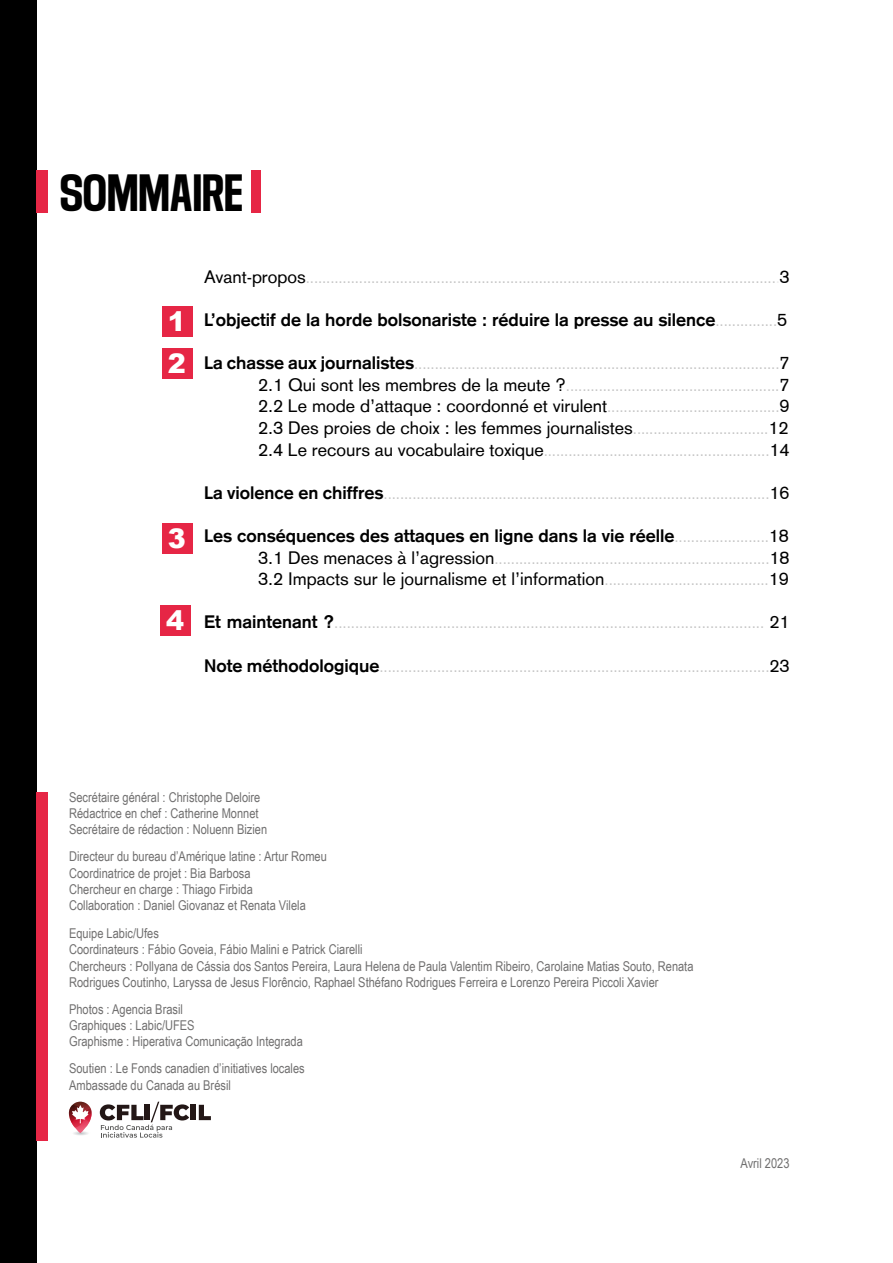
<style>
.page{position:relative;width:893px;height:1263px;background:#fff}
.page>*{position:absolute;margin:0;border:0;box-sizing:border-box;transform-origin:0 0}
.t1{font:700 semi-condensed 45px "Media Sans";letter-spacing:.03em;color:#000}
.t2{font:900 27px/41.8px "Arial";color:#fff}
.t3{font:18px/21.6px "Arial Narrow";color:#c6c6c6;text-align:justify}
.t4{font:18px "Akzidenz Grotesk";color:#000}
.t5{font:700 18px "Akzidenz Grotesk";color:#000}
.t6{font:13.5px/16.2px "Arial Narrow";color:#706f6f}
.s1{font-family:"Akzidenz Grotesk";color:#000}
.s2{color:#ededed}
.s3{font-family:"Arial Narrow";font-weight:400;color:#c6c6c6}
.s4{font-weight:400}
.s5{font-family:"Akzidenz Grotesk";font-weight:700;color:#000}
.s6{font-family:"Arial Narrow";color:#c6c6c6}
</style>
<div class="page">
<div style="left:0;top:0;width:36px;height:1263px;background:#000"></div>
<div style="left:36px;top:170px;width:12px;height:43px;background:#e62645"></div>
<div style="left:36px;top:792px;width:12px;height:349px;background:#e62645"></div>
<div style="left:251px;top:170px;width:10px;height:43px;background:#e62645"></div>
<div style="left:162px;top:306px;width:30px;height:31px;background:#e62645"></div>
<div style="left:162px;top:348px;width:30px;height:31px;background:#e62645"></div>
<div style="left:162px;top:523px;width:30px;height:31px;background:#e62645"></div>
<div style="left:160px;top:605px;width:31px;height:31px;background:#e62645"></div>
<svg style="left:68px;top:1102px;width:24px;height:33px"></svg>
<svg style="left:100px;top:1102px;width:89px;height:35px"></svg>
<div style="left:191px;top:1105px;width:5px;height:15px;background:#231716"></div>
<svg style="left:199px;top:1105px;width:12px;height:15px"></svg>
<h1 class="t1" style="left:60px;top:166px;width:184px">SOMMAIRE</h1>
<h2 class="t2" style="left:168px;top:300px;width:20px">1<br>2</h2>
<h2 class="t2" style="left:168px;top:516px;width:20px">3</h2>
<h2 class="t2" style="left:166px;top:598px;width:20px">4</h2>
<p class="t3" style="left:204px;top:265px;width:587px"><span class="s1">Avant-propos</span>...................................................................................................................<span class="s2">.</span><span class="s1">3</span></p>
<p class="t5" style="left:204px;top:309px;width:584px">L’objectif de la horde bolsonariste : réduire la presse au silence<span class="s3">...............</span><span class="s4">5</span></p>
<p class="t3" style="left:258px;top:351px;width:533px;text-indent:-54px"><span class="s5">La chasse aux journalistes</span>.........................................................................................<span class="s1">7<br>2.1 Qui sont les membres de la meute ?</span>....................................................<span class="s1">7<br>2.2 Le mode d’attaque : coordonné et virulent</span>..........................................<span class="s1">9</span></p>
<p class="t4" style="left:258px;top:417px;width:532px">2.3 Des proies de choix : les femmes journalistes<span class="s6">.................................</span>12</p>
<p class="t3" style="left:258px;top:438px;width:533px"><span class="s1">2.4 Le recours au vocabulaire toxique</span>.......................................................<span class="s1">14</span></p>
<p class="t3" style="left:204px;top:481px;width:587px"><span class="s5">La violence en chiffres</span>..............................................................................................<span class="s1">16</span></p>
<p class="t5" style="left:204px;top:525px;width:586px">Les conséquences des attaques en ligne dans la vie réelle<span class="s3">.......................</span><span class="s4">18</span></p>
<p class="t3" style="left:258px;top:546px;width:533px"><span class="s1">3.1 Des menaces à l’agression</span>...................................................................<span class="s1">18</span></p>
<p class="t4" style="left:258px;top:568px;width:532px">3.2 Impacts sur le journalisme et l’information<span class="s6">........................................</span>19</p>
<p class="t3" style="left:204px;top:611px;width:587px"><span class="s5">Et maintenant ?</span>....................................................................................................... <span class="s1">21</span></p>
<p class="t3" style="left:204px;top:654px;width:587px"><span class="s5">Note méthodologique</span>...............................................................................................<span class="s1">23</span></p>
<p class="t6" style="left:69px;top:789px;width:200px">Secrétaire général : Christophe Deloire<br>Rédactrice en chef : Catherine Monnet<br>Secrétaire de rédaction : Noluenn Bizien</p>
<p class="t6" style="left:69px;top:848px;width:259px">Directeur du bureau d’Amérique latine : Artur Romeu Coordinatrice de projet : Bia Barbosa<br>Chercheur en charge : Thiago Firbida<br>Collaboration : Daniel Giovanaz et Renata Vilela</p>
<p class="t6" style="left:69px;top:925px;width:626px">Equipe Labic/Ufes<br>Coordinateurs : Fábio Goveia, Fábio Malini e Patrick Ciarelli<br>Chercheurs : Pollyana de Cássia dos Santos Pereira, Laura Helena de Paula Valentim Ribeiro, Carolaine Matias Souto, Renata Rodrigues Coutinho, Laryssa de Jesus Florêncio, Raphael Sthéfano Rodrigues Ferreira e Lorenzo Pereira Piccoli Xavier</p>
<p class="t6" style="left:69px;top:1000px;width:235px">Photos : Agencia Brasil<br>Graphiques : Labic/UFES<br>Graphisme : Hiperativa Comunicação Integrada</p>
<p class="t6" style="left:69px;top:1060px;width:237px">Soutien : Le Fonds canadien d’initiatives locales<br>Ambassade du Canada au Brésil</p>
<p class="t6" style="left:740px;top:1155px;width:51px">Avril 2023</p>
</div>
